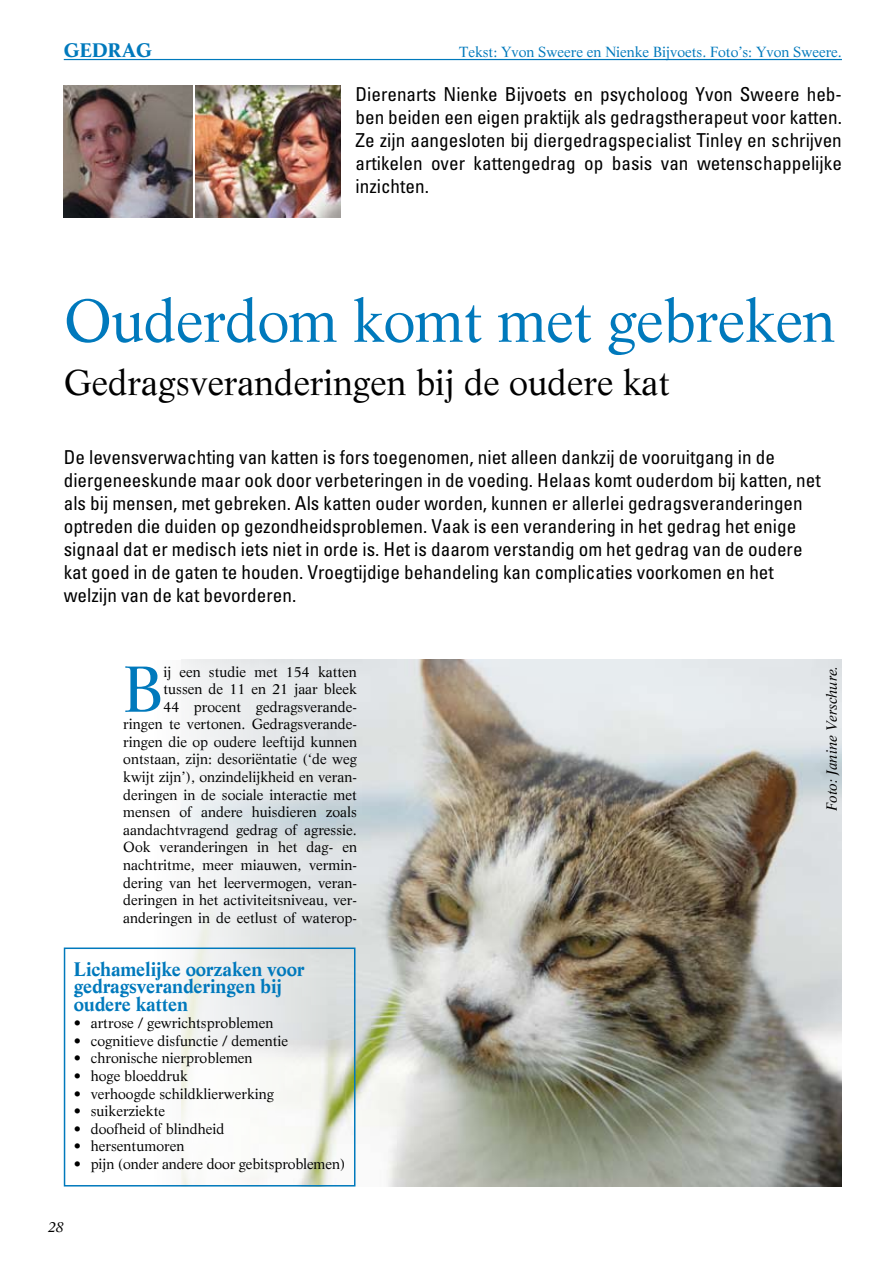
<style>
.page{position:relative;width:893px;height:1263px;background:#fff}
.page>*{position:absolute;margin:0;border:0;box-sizing:border-box;transform-origin:0 0}
.t1{font:63.6px "Life";color:#0079bc}
.t2{font:59.1px "Life";letter-spacing:-.01em;color:#0079bc}
.t3{font:35.1px "Life";color:#000}
.t4{font:condensed 19.2px/23px "Univers";color:#000;text-align:justify}
.t5{font:700 19.2px/17.5px "Life";letter-spacing:-.01em;color:#0079bc}
.t6{font:14.4px/17.5px "Life";color:#000;text-align:right}
.t7{font:14.4px "Life";color:#0079bc}
.t8{font:italic 14.4px "Life";color:#000}
</style>
<div class="page">
<div style="left:155px;top:660px;width:532px;height:526px;background:#fbfbfb"></div>
<img style="left:181px;top:660px;width:191px;height:526px">
<hr style="left:64px;top:59px;width:778px;height:1px;background:#0079bc">
<img style="left:64px;top:85px;width:128px;height:133px">
<img style="left:196px;top:85px;width:145px;height:133px">
<img style="left:372px;top:660px;width:470px;height:526px">
<div style="left:64px;top:947px;width:291px;height:239px;border:2px solid #0079bc"></div>
<p class="t5" style="left:64px;top:42px;width:90px">GEDRAG</p>
<p class="t7" style="left:459px;top:43px;width:384px">Tekst: Yvon Sweere en Nienke Bijvoets. Foto’s: Yvon Sweere.</p>
<p class="t4" style="left:355px;top:82px;width:488px">Dierenarts Nienke Bijvoets en psycholoog Yvon Sweere heb&shy;ben beiden een eigen praktijk als gedragstherapeut voor katten.<br>Ze zijn aangesloten bij diergedragspecialist Tinley en schrijven artikelen over kattengedrag op basis van wetenschappelijke inzichten.</p>
<h2 class="t2" style="left:64px;top:285px;width:773px">Ouderdom komt met gebreken</h2>
<h3 class="t3" style="left:64px;top:361px;width:608px">Gedragsveranderingen bij de oudere kat</h3>
<p class="t4" style="left:64px;top:445px;width:758px;text-align:left">De levensverwachting van katten is fors toegenomen, niet alleen dankzij de vooruitgang in de diergeneeskunde maar ook door verbeteringen in de voeding. Helaas komt ouderdom bij katten, net als bij mensen, met gebreken. Als katten ouder worden, kunnen er allerlei gedragsveranderingen optreden die duiden op gezondheidsproblemen. Vaak is een verandering in het gedrag het enige signaal dat er medisch iets niet in orde is. Het is daarom verstandig om het gedrag van de oudere kat goed in de gaten te houden. Vroegtijdige behandeling kan complicaties voorkomen en het welzijn van de kat bevorderen.</p>
<p class="t6" style="left:123px;top:662px;width:235px">ij een studie met 154 katten tussen de 11 en 21 jaar bleek<br>44 procent gedragsverande&shy;ringen te vertonen. Gedragsverande&shy;ringen die op oudere leeftijd kunnen ontstaan, zijn: desoriëntatie (‘de weg kwijt zijn’), onzindelijkheid en veran&shy;deringen in de sociale interactie met mensen of andere huisdieren zoals aandachtvragend gedrag of agressie.<br>Ook veranderingen in het dag- en nachtritme, meer miauwen, vermin&shy;dering van het leervermogen, veran&shy;deringen in het activiteitsniveau, ver&shy;anderingen in de eetlust of waterop-</p>
<h1 class="t1" style="left:123px;top:650px;width:42px">B</h1>
<p class="t5" style="left:74px;top:960px;width:232px">Lichamelijke oorzaken voor gedragsveranderingen bij oudere katten</p>
<p class="t6" style="left:74px;top:1014px;width:201px">• artrose / gewrichtsproblemen</p>
<p class="t6" style="left:74px;top:1032px;width:216px">• cognitieve disfunctie / dementie</p>
<p class="t6" style="left:74px;top:1049px;width:180px">• chronische nierproblemen</p>
<p class="t6" style="left:74px;top:1067px;width:116px">• hoge bloeddruk</p>
<p class="t6" style="left:74px;top:1084px;width:202px">• verhoogde schildklierwerking</p>
<p class="t6" style="left:74px;top:1102px;width:93px">• suikerziekte</p>
<p class="t6" style="left:74px;top:1120px;width:152px">• doofheid of blindheid</p>
<p class="t6" style="left:74px;top:1137px;width:112px">• hersentumoren</p>
<p class="t6" style="left:74px;top:1155px;width:273px">• pijn (onder andere door gebitsproblemen)</p>
<p class="t8" style="left:48px;top:1218px;width:17px">28</p>
<p class="t8" style="left:823px;top:811px;width:147px;rotate:-90deg">Foto: Janine Verschure.</p>
</div>
